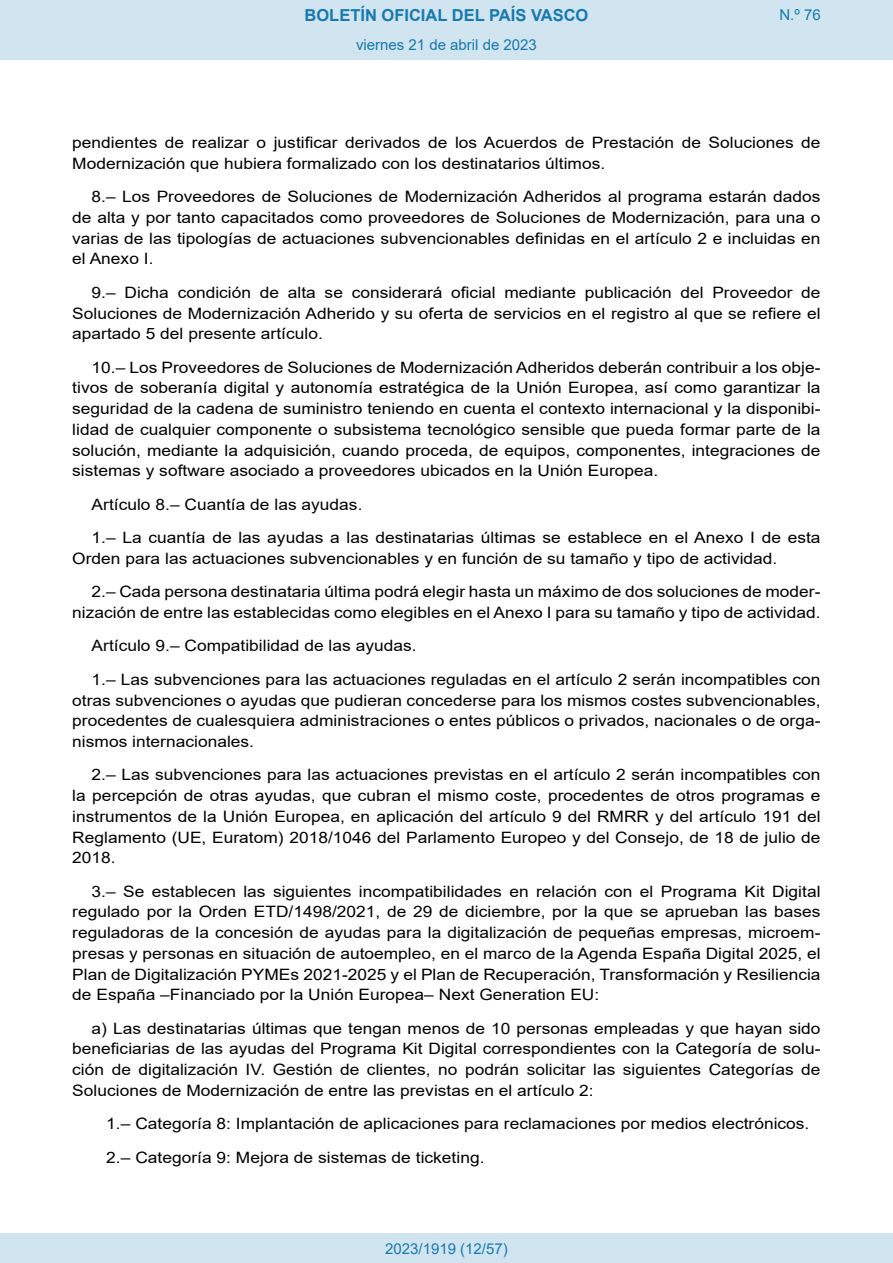
<style>
.page{position:relative;width:893px;height:1263px;background:#fff}
.page>*{position:absolute;margin:0;border:0;box-sizing:border-box;transform-origin:0 0}
.t1{font:700 16.5px "Arial";color:#1879ad}
.BOPVDetalle{font:15.6px/20.7px "Arial";color:#000;text-align:justify;scale:1.11 1}
.BOPVDetalle1{font:15.6px "Arial";color:#000;scale:1.11 1}
.Paginacion_Centro{font:15px "Arial";color:#1879ad}
</style>
<div class="page">
<div style="left:0;top:0;width:893px;height:60px;background:#d0e5f0"></div>
<div style="left:0;top:1233px;width:893px;height:30px;background:#d0e5f0"></div>
<p class="t1" style="left:305px;top:3px;width:285px">BOLETÍN OFICIAL DEL PAÍS VASCO</p>
<p class="Paginacion_Centro" style="left:356px;top:35px;width:182px">viernes 21 de abril de 2023</p>
<p class="Paginacion_Centro" style="left:779px;top:5px;width:43px">N.º 76</p>
<p class="BOPVDetalle" style="left:72px;top:132px;width:676px">pendientes de realizar o justificar derivados de los Acuerdos de Prestación de Soluciones de<br>Modernización que hubiera formalizado con los destinatarios últimos.</p>
<p class="BOPVDetalle" style="left:72px;top:186px;width:676px;text-indent:19px">8.– Los Proveedores de Soluciones de Modernización Adheridos al programa estarán dados de alta y por tanto capacitados como proveedores de Soluciones de Modernización, para una o varias de las tipologías de actuaciones subvencionables definidas en el artículo 2 e incluidas en el Anexo I.</p>
<p class="BOPVDetalle" style="left:72px;top:282px;width:676px;text-indent:19px">9.– Dicha condición de alta se considerará oficial mediante publicación del Proveedor de Soluciones de Modernización Adherido y su oferta de servicios en el registro al que se refiere el apartado 5 del presente artículo.</p>
<p class="BOPVDetalle" style="left:72px;top:357px;width:676px;text-indent:19px">10.– Los Proveedores de Soluciones de Modernización Adheridos deberán contribuir a los obje&shy;tivos de soberanía digital y autonomía estratégica de la Unión Europea, así como garantizar la seguridad de la cadena de suministro teniendo en cuenta el contexto internacional y la disponibi&shy;lidad de cualquier componente o subsistema tecnológico sensible que pueda formar parte de la solución, mediante la adquisición, cuando proceda, de equipos, componentes, integraciones de sistemas y software asociado a proveedores ubicados en la Unión Europea.</p>
<p class="BOPVDetalle" style="left:92px;top:494px;width:245px">Artículo 8.– Cuantía de las ayudas.</p>
<p class="BOPVDetalle" style="left:72px;top:527px;width:676px;text-indent:19px">1.– La cuantía de las ayudas a las destinatarias últimas se establece en el Anexo I de esta<br>Orden para las actuaciones subvencionables y en función de su tamaño y tipo de actividad.</p>
<p class="BOPVDetalle" style="left:72px;top:581px;width:676px;text-align:right">2.– Cada persona destinataria última podrá elegir hasta un máximo de dos soluciones de moder&shy;nización de entre las establecidas como elegibles en el Anexo I para su tamaño y tipo de actividad.</p>
<p class="BOPVDetalle" style="left:92px;top:635px;width:294px">Artículo 9.– Compatibilidad de las ayudas.</p>
<p class="BOPVDetalle" style="left:72px;top:669px;width:676px;text-indent:19px">1.– Las subvenciones para las actuaciones reguladas en el artículo 2 serán incompatibles con otras subvenciones o ayudas que pudieran concederse para los mismos costes subvencionables, procedentes de cualesquiera administraciones o entes públicos o privados, nacionales o de orga&shy;nismos internacionales.</p>
<p class="BOPVDetalle" style="left:72px;top:764px;width:676px;text-indent:19px">2.– Las subvenciones para las actuaciones previstas en el artículo 2 serán incompatibles con la percepción de otras ayudas, que cubran el mismo coste, procedentes de otros programas e instrumentos de la Unión Europea, en aplicación del artículo 9 del RMRR y del artículo 191 del Reglamento (UE, Euratom) 2018/1046 del Parlamento Europeo y del Consejo, de 18 de julio de 2018.</p>
<p class="BOPVDetalle" style="left:72px;top:881px;width:676px;text-indent:19px">3.– Se establecen las siguientes incompatibilidades en relación con el Programa Kit Digital regulado por la Orden ETD/1498/2021, de 29 de diciembre, por la que se aprueban las bases reguladoras de la concesión de ayudas para la digitalización de pequeñas empresas, microem&shy;presas y personas en situación de autoempleo, en el marco de la Agenda España Digital 2025, el Plan de Digitalización PYMEs 2021-2025 y el Plan de Recuperación, Transformación y Resiliencia de España –Financiado por la Unión Europea– Next Generation EU:</p>
<p class="BOPVDetalle" style="left:72px;top:1018px;width:676px;text-indent:19px">a) Las destinatarias últimas que tengan menos de 10 personas empleadas y que hayan sido beneficiarias de las ayudas del Programa Kit Digital correspondientes con la Categoría de solu&shy;ción de digitalización IV. Gestión de clientes, no podrán solicitar las siguientes Categorías de Soluciones de Modernización de entre las previstas en el artículo 2:</p>
<p class="BOPVDetalle1" style="left:106px;top:1113px;width:635px">1.– Categoría 8: Implantación de aplicaciones para reclamaciones por medios electrónicos.</p>
<p class="BOPVDetalle1" style="left:106px;top:1147px;width:342px">2.– Categoría 9: Mejora de sistemas de ticketing.</p>
<p class="Paginacion_Centro" style="left:385px;top:1238px;width:124px">2023/1919 (12/57)</p>
</div>
